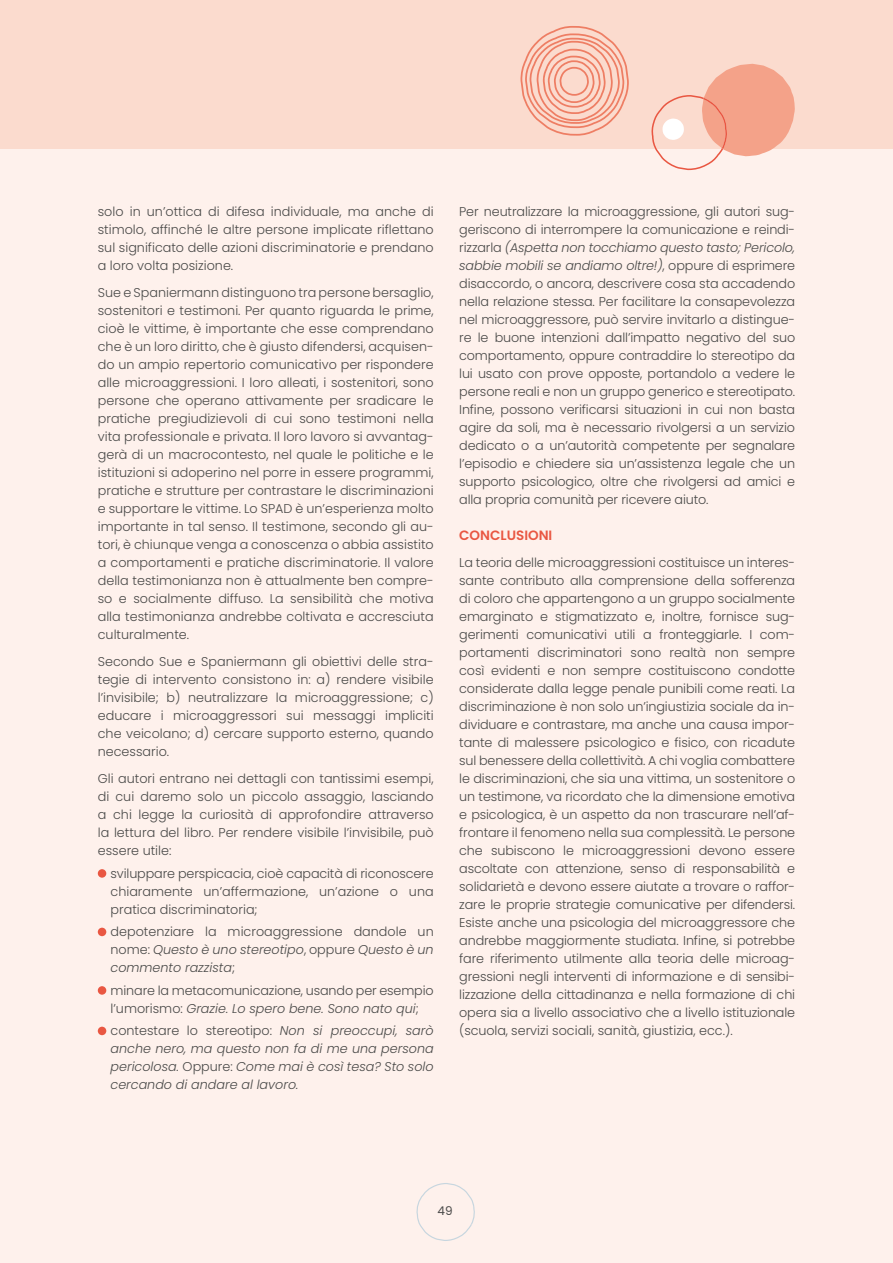
<style>
.page{position:relative;width:893px;height:1263px;background:#fff}
.page>*{position:absolute;margin:0;border:0;box-sizing:border-box;transform-origin:0 0}
.t1{font:600 13.5px "Poppins";color:#e95742}
.t2{font:300 12.75px/18px "Poppins";color:#4a4a49;text-align:justify}
.t3{font:italic 300 12.75px/18px "Poppins";color:#4a4a49;text-align:justify}
.t4{font:12px "Poppins";color:#4a4a49}
.s1{font-style:italic}
.s2{font-style:normal}
</style>
<div class="page">
<div style="left:0;top:142px;width:893px;height:1121px;background:#fef1ec"></div>
<svg style="left:416px;top:1183px;width:59px;height:58px"></svg>
<div style="left:0;top:0;width:893px;height:149px;background:#fbdbce"></div>
<svg style="left:651px;top:64px;width:144px;height:106px"></svg>
<svg style="left:520px;top:26px;width:109px;height:110px"></svg>
<div style="left:98px;top:869px;width:8px;height:9px;background:#e95742;border-radius:50%"></div>
<div style="left:98px;top:928px;width:8px;height:8px;background:#e95742;border-radius:50%"></div>
<div style="left:98px;top:986px;width:8px;height:9px;background:#e95742;border-radius:50%"></div>
<div style="left:98px;top:1027px;width:8px;height:8px;background:#e95742;border-radius:50%"></div>
<p class="t2" style="left:98px;top:203px;width:337px">solo in un’ottica di difesa individuale, ma anche di stimolo, affinché le altre persone implicate riflettano sul significato delle azioni discriminatorie e prendano a loro volta posizione.</p>
<p class="t2" style="left:98px;top:284px;width:337px">Sue e Spaniermann distinguono tra persone bersaglio, sostenitori e testimoni. Per quanto riguarda le prime, cioè le vittime, è importante che esse comprendano che è un loro diritto, che è giusto difendersi, acquisen&shy;do un ampio repertorio comunicativo per rispondere alle microaggressioni. I loro alleati, i sostenitori, sono persone che operano attivamente per sradicare le pratiche pregiudizievoli di cui sono testimoni nella vita professionale e privata. Il loro lavoro si avvantag&shy;gerà di un macrocontesto, nel quale le politiche e le istituzioni si adoperino nel porre in essere programmi, pratiche e strutture per contrastare le discriminazioni e supportare le vittime. Lo SPAD è un’esperienza molto importante in tal senso. Il testimone, secondo gli au&shy;tori, è chiunque venga a conoscenza o abbia assistito a comportamenti e pratiche discriminatorie. Il valore della testimonianza non è attualmente ben compre&shy;so e socialmente diffuso. La sensibilità che motiva alla testimonianza andrebbe coltivata e accresciuta culturalmente.</p>
<p class="t2" style="left:98px;top:653px;width:337px">Secondo Sue e Spaniermann gli obiettivi delle stra&shy;tegie di intervento consistono in: a) rendere visibile l’invisibile; b) neutralizzare la microaggressione; c) educare i microaggressori sui messaggi impliciti che veicolano; d) cercare supporto esterno, quando necessario.</p>
<p class="t2" style="left:98px;top:770px;width:337px">Gli autori entrano nei dettagli con tantissimi esempi, di cui daremo solo un piccolo assaggio, lasciando a chi legge la curiosità di approfondire attraverso la lettura del libro. Per rendere visibile l’invisibile, può essere utile:</p>
<p class="t2" style="left:111px;top:864px;width:325px">sviluppare perspicacia, cioè capacità di riconoscere chiaramente un’affermazione, un’azione o una pratica discriminatoria;</p>
<p class="t2" style="left:111px;top:923px;width:325px">depotenziare la microaggressione dandole un nome: <span class="s1">Questo è uno stereotipo</span>, oppure <span class="s1">Questo è un commento razzista</span>;</p>
<p class="t2" style="left:111px;top:981px;width:325px">minare la metacomunicazione, usando per esempio l’umorismo: <span class="s1">Grazie. Lo spero bene. Sono nato qui</span>;</p>
<p class="t3" style="left:111px;top:1022px;width:325px"><span class="s2">contestare lo stereotipo:</span> Non si preoccupi, sarò anche nero, ma questo non fa di me una persona pericolosa. <span class="s2">Oppure:</span> Come mai è così tesa? Sto solo cercando di andare al lavoro.</p>
<p class="t2" style="left:459px;top:203px;width:337px">Per neutralizzare la microaggressione, gli autori sug&shy;geriscono di interrompere la comunicazione e reindi&shy;rizzarla <span class="s1">(Aspetta non tocchiamo questo tasto; Pericolo, sabbie mobili se andiamo oltre!)</span>, oppure di esprimere disaccordo, o ancora, descrivere cosa sta accadendo nella relazione stessa. Per facilitare la consapevolezza nel microaggressore, può servire invitarlo a distingue&shy;re le buone intenzioni dall’impatto negativo del suo comportamento, oppure contraddire lo stereotipo da lui usato con prove opposte, portandolo a vedere le persone reali e non un gruppo generico e stereotipato.<br>Infine, possono verificarsi situazioni in cui non basta agire da soli, ma è necessario rivolgersi a un servizio dedicato o a un’autorità competente per segnalare l’episodio e chiedere sia un’assistenza legale che un supporto psicologico, oltre che rivolgersi ad amici e alla propria comunità per ricevere aiuto.</p>
<p class="t1" style="left:459px;top:528px;width:95px">CONCLUSIONI</p>
<p class="t2" style="left:459px;top:554px;width:337px">La teoria delle microaggressioni costituisce un interes&shy;sante contributo alla comprensione della sofferenza di coloro che appartengono a un gruppo socialmente emarginato e stigmatizzato e, inoltre, fornisce sug&shy;gerimenti comunicativi utili a fronteggiarle. I com&shy;portamenti discriminatori sono realtà non sempre così evidenti e non sempre costituiscono condotte considerate dalla legge penale punibili come reati. La discriminazione è non solo un’ingiustizia sociale da in&shy;dividuare e contrastare, ma anche una causa impor&shy;tante di malessere psicologico e fisico, con ricadute sul benessere della collettività. A chi voglia combattere le discriminazioni, che sia una vittima, un sostenitore o un testimone, va ricordato che la dimensione emotiva e psicologica, è un aspetto da non trascurare nell’af&shy;frontare il fenomeno nella sua complessità. Le persone che subiscono le microaggressioni devono essere ascoltate con attenzione, senso di responsabilità e solidarietà e devono essere aiutate a trovare o raffor&shy;zare le proprie strategie comunicative per difendersi.<br>Esiste anche una psicologia del microaggressore che andrebbe maggiormente studiata. Infine, si potrebbe fare riferimento utilmente alla teoria delle microag&shy;gressioni negli interventi di informazione e di sensibi&shy;lizzazione della cittadinanza e nella formazione di chi opera sia a livello associativo che a livello istituzionale (scuola, servizi sociali, sanità, giustizia, ecc.).</p>
<p class="t4" style="left:437px;top:1204px;width:17px">49</p>
</div>
